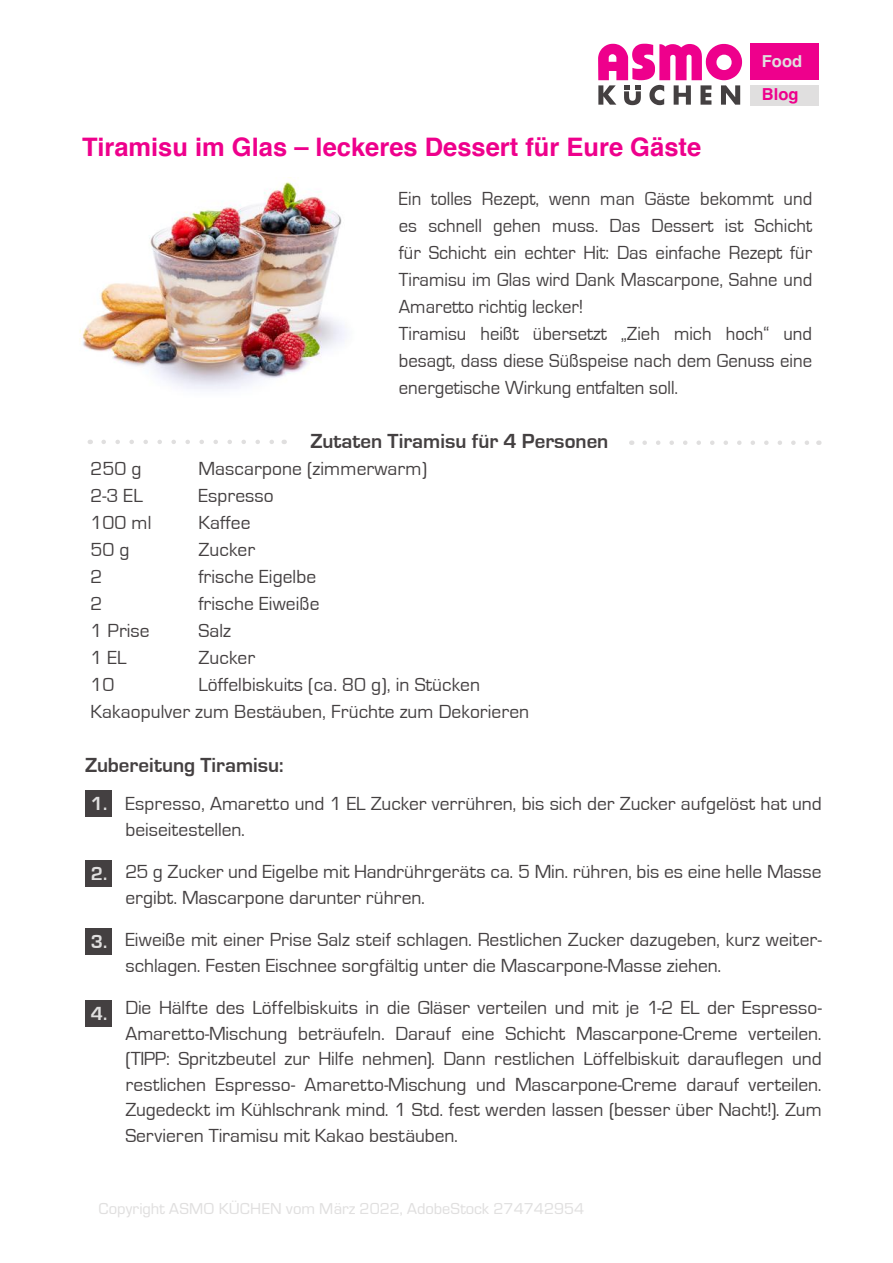
<style>
.page{position:relative;width:893px;height:1263px;background:#fff}
.page>*{position:absolute;margin:0;border:0;box-sizing:border-box;transform-origin:0 0}
.t1{font:700 25.5px "Helvetica";color:#ee008c}
.t2{font:700 21px "Eurostile";color:#444041}
.t3{font:19.5px/25.5px "Eurostile";color:#444041}
.t4{font:19.5px/27px "Eurostile";color:#444041;scale:.96 1}
.t5{font:700 19.5px "Eurostile";color:#e0dfdf}
.t6{font:700 16.5px "Helvetica";color:#e0dfdf}
.t7{font:700 16.5px "Helvetica";color:#ee008c}
.t8{font:15px "Eurostile Normale";color:#e0dfdf}
</style>
<div class="page">
<img style="left:79px;top:180px;width:266px;height:210px">
<svg style="left:104px;top:440px;width:170px;height:4px"></svg>
<svg style="left:645px;top:440px;width:164px;height:5px"></svg>
<svg style="left:598px;top:44px;width:144px;height:61px"></svg>
<div style="left:750px;top:43px;width:69px;height:37px;background:#ee008c"></div>
<div style="left:750px;top:85px;width:69px;height:20px;background:#e0dfdf"></div>
<div style="left:85px;top:791px;width:27px;height:26px;background:#444041"></div>
<div style="left:85px;top:860px;width:27px;height:27px;background:#444041"></div>
<div style="left:85px;top:928px;width:27px;height:27px;background:#444041"></div>
<div style="left:85px;top:1000px;width:27px;height:26px;background:#444041"></div>
<h1 class="t1" style="left:82px;top:126px;width:620px">Tiramisu im Glas – leckeres Dessert für Eure Gäste</h1>
<p class="t6" style="left:762px;top:50px;width:42px">Food</p>
<p class="t7" style="left:762px;top:83px;width:38px">Blog</p>
<p class="t4" style="left:399px;top:186px;width:432px">Ein tolles Rezept, wenn man Gäste bekommt und es schnell gehen muss. Das Dessert ist Schicht für Schicht ein echter Hit: Das einfache Rezept für Tiramisu im Glas wird Dank Mascarpone, Sahne und Amaretto richtig lecker!<br>Tiramisu heißt übersetzt „Zieh mich hoch“ und besagt, dass diese Süßspeise nach dem Genuss eine energetische Wirkung entfalten soll.</p>
<p class="t2" style="left:310px;top:429px;width:299px">Zutaten Tiramisu für 4 Personen</p>
<p class="t3" style="left:90px;top:457px;width:53px">250 g</p>
<p class="t3" style="left:198px;top:457px;width:230px">Mascarpone (zimmerwarm)</p>
<p class="t3" style="left:90px;top:484px;width:54px">2-3 EL</p>
<p class="t3" style="left:198px;top:484px;width:77px">Espresso</p>
<p class="t3" style="left:90px;top:511px;width:63px">100 ml</p>
<p class="t3" style="left:198px;top:511px;width:54px">Kaffee</p>
<p class="t3" style="left:90px;top:538px;width:41px">50 g</p>
<p class="t3" style="left:198px;top:538px;width:58px">Zucker</p>
<p class="t3" style="left:90px;top:565px;width:13px">2</p>
<p class="t3" style="left:198px;top:565px;width:119px">frische Eigelbe</p>
<p class="t3" style="left:90px;top:592px;width:13px">2</p>
<p class="t3" style="left:198px;top:592px;width:123px">frische Eiweiße</p>
<p class="t3" style="left:90px;top:619px;width:61px">1 Prise</p>
<p class="t3" style="left:198px;top:619px;width:34px">Salz</p>
<p class="t3" style="left:90px;top:646px;width:38px">1 EL</p>
<p class="t3" style="left:198px;top:646px;width:58px">Zucker</p>
<p class="t3" style="left:90px;top:673px;width:26px">10</p>
<p class="t3" style="left:90px;top:672px;width:440px;line-height:27px;text-indent:108px">Löffelbiskuits (ca. 80 g), in Stücken<br>Kakaopulver zum Bestäuben, Früchte zum Dekorieren</p>
<p class="t2" style="left:85px;top:754px;width:200px">Zubereitung Tiramisu:</p>
<p class="t5" style="left:91px;top:793px;width:18px">1.</p>
<p class="t3" style="left:125px;top:791px;width:698px">Espresso, Amaretto und 1 EL Zucker verrühren, bis sich der Zucker aufgelöst hat und beiseitestellen.</p>
<p class="t3" style="left:125px;top:859px;width:698px">25 g Zucker und Eigelbe mit Handrührgeräts ca. 5 Min. rühren, bis es eine helle Masse ergibt. Mascarpone darunter rühren.</p>
<p class="t3" style="left:125px;top:927px;width:698px">Eiweiße mit einer Prise Salz steif schlagen. Restlichen Zucker dazugeben, kurz weiter&shy;schlagen. Festen Eischnee sorgfältig unter die Mascarpone-Masse ziehen.</p>
<p class="t3" style="left:125px;top:995px;width:698px;text-align:justify">Die Hälfte des Löffelbiskuits in die Gläser verteilen und mit je 1-2 EL der Espresso-Amaretto-Mischung beträufeln. Darauf eine Schicht Mascarpone-Creme verteilen. (TIPP: Spritzbeutel zur Hilfe nehmen). Dann restlichen Löffelbiskuit darauflegen und restlichen Espresso- Amaretto-Mischung und Mascarpone-Creme darauf verteilen.<br>Zugedeckt im Kühlschrank mind. 1 Std. fest werden lassen (besser über Nacht!). Zum Servieren Tiramisu mit Kakao bestäuben.</p>
<p class="t5" style="left:91px;top:863px;width:18px">2.</p>
<p class="t5" style="left:91px;top:931px;width:18px">3.</p>
<p class="t5" style="left:91px;top:1003px;width:18px">4.</p>
<p class="t8" style="left:98px;top:1200px;width:487px">Copyright ASMO KÜCHEN vom März 2022, AdobeStock_274742954</p>
</div>
